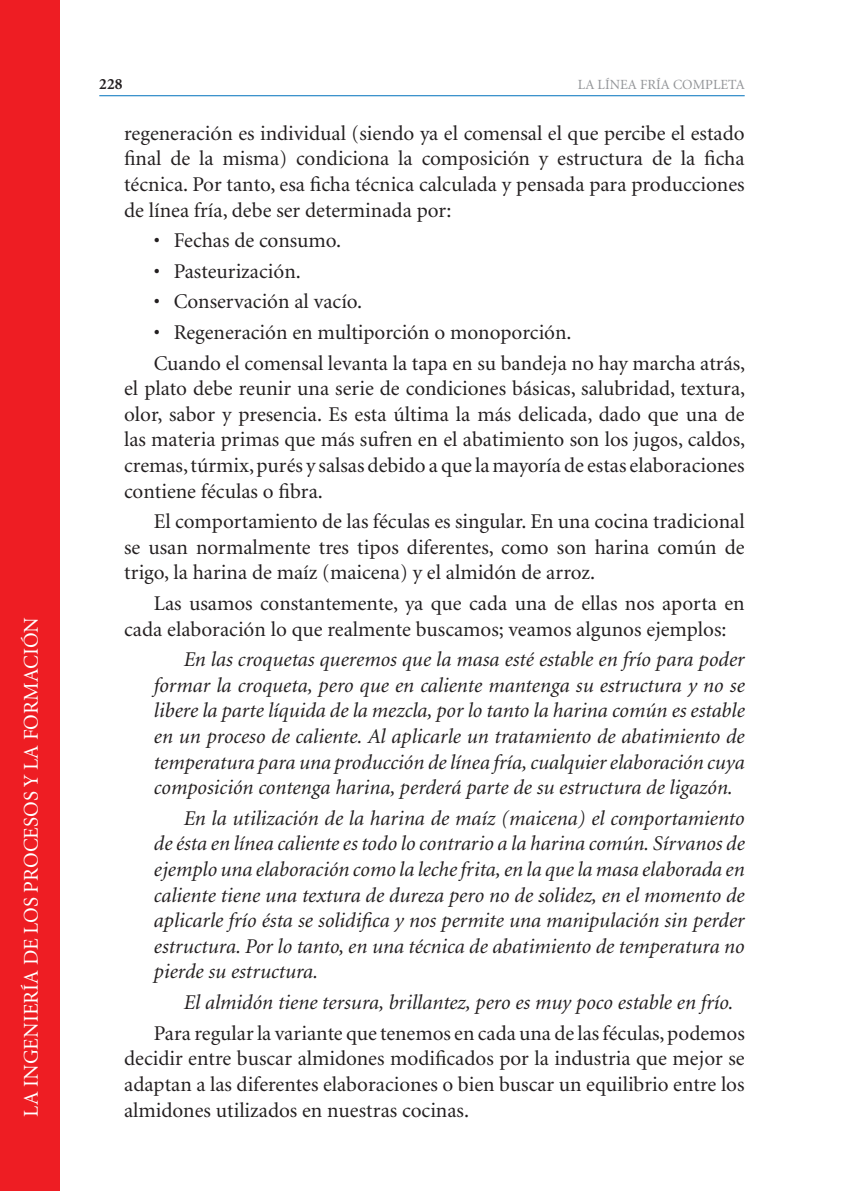
<style>
.page{position:relative;width:844px;height:1191px;background:#fff}
.page>*{position:absolute;margin:0;border:0;box-sizing:border-box;transform-origin:0 0}
.t1{font:21px/25.6px "Minion";color:#231f20;text-align:justify}
.t2{font:italic 21px/25.6px "Minion";color:#231f20;text-align:justify}
.t3{font:21px "Minion";color:#fff}
.t4{font:700 15.75px "Minion";color:#231f20}
.t5{font:14px "Minion";color:#939598}
.s1{font-style:normal}
</style>
<div class="page">
<hr style="left:99px;top:95px;width:645px;height:1px;background:#0072bc">
<div style="left:0;top:0;width:60px;height:1191px;background:#ee1d23"></div>
<p class="t3" style="left:21px;top:1116px;width:501px;rotate:-90deg">LA INGENIERÍA DE LOS PROCESOS Y LA FORMACIÓN</p>
<p class="t4" style="left:99px;top:76px;width:25px">228</p>
<p class="t5" style="left:577px;top:77px;width:29px">La línea</p>
<p class="t5" style="left:640px;top:77px;width:9px">fría</p>
<p class="t5" style="left:673px;top:77px;width:11px">comple</p>
<p class="t5" style="left:728px;top:77px;width:15px">ta</p>
<p class="t1" style="left:124px;top:121px;width:622px">regeneración es individual (siendo ya el comensal el que percibe el estado final de la misma) condiciona la composición y estructura de la ficha técnica. Por tanto, esa ficha técnica calculada y pensada para producciones de línea fría, debe ser determinada por:</p>
<p class="t1" style="left:154px;top:228px;width:189px">• Fechas de consumo.</p>
<p class="t1" style="left:154px;top:259px;width:148px">• Pasteurización.</p>
<p class="t1" style="left:154px;top:290px;width:210px">• Conservación al vacío.</p>
<p class="t1" style="left:154px;top:318px;width:592px;line-height:30.6px">• Regeneración en multiporción o monoporción.<br>Cuando el comensal levanta la tapa en su bandeja no hay marcha atrás,</p>
<p class="t1" style="left:124px;top:376px;width:622px">el plato debe reunir una serie de condiciones básicas, salubridad, textura, olor, sabor y presencia. Es esta última la más delicada, dado que una de las materia primas que más sufren en el abatimiento son los jugos, caldos, cremas, túrmix, purés y salsas debido a que la mayoría de estas elaboraciones contiene féculas o fibra.</p>
<p class="t1" style="left:124px;top:509px;width:622px;text-indent:30px">El comportamiento de las féculas es singular. En una cocina tradicional se usan normalmente tres tipos diferentes, como son harina común de trigo, la harina de maíz (maicena) y el almidón de arroz.</p>
<p class="t1" style="left:124px;top:591px;width:622px;text-indent:30px">Las usamos constantemente, ya que cada una de ellas nos aporta en cada elaboración lo que realmente buscamos; veamos algunos ejemplos:</p>
<p class="t2" style="left:154px;top:647px;width:592px;text-indent:30px">En las croquetas queremos que la masa esté estable en frío para poder formar la croqueta, pero que en caliente mantenga su estructura y no se libere la parte líquida de la mezcla, por lo tanto la harina común es estable en un proceso de caliente. Al aplicarle un tratamiento de abatimiento de temperatura para una producción de línea fría, cualquier elaboración cuya composición contenga harina, perderá parte de su estructura de ligazón.</p>
<p class="t2" style="left:154px;top:806px;width:592px;text-indent:30px">En la utilización de la harina de maíz (maicena) el comportamiento de ésta en línea caliente es todo lo contrario a la harina común. Sírvanos de ejemplo una elaboración como la leche frita, en la que la masa elaborada en caliente tiene una textura de dureza pero no de solidez, en el momento de aplicarle frío ésta se solidifica y nos permite una manipulación sin perder estructura. Por lo tanto, en una técnica de abatimiento de temperatura no pierde su estructura.</p>
<p class="t2" style="left:154px;top:987px;width:592px;line-height:30.6px;text-indent:30px">El almidón tiene tersura, brillantez, pero es muy poco estable en frío.<br><span class="s1">Para regular la variante que tenemos en cada una de las féculas, podemos</span></p>
<p class="t1" style="left:124px;top:1046px;width:622px">decidir entre buscar almidones modificados por la industria que mejor se adaptan a las diferentes elaboraciones o bien buscar un equilibrio entre los almidones utilizados en nuestras cocinas.</p>
</div>
